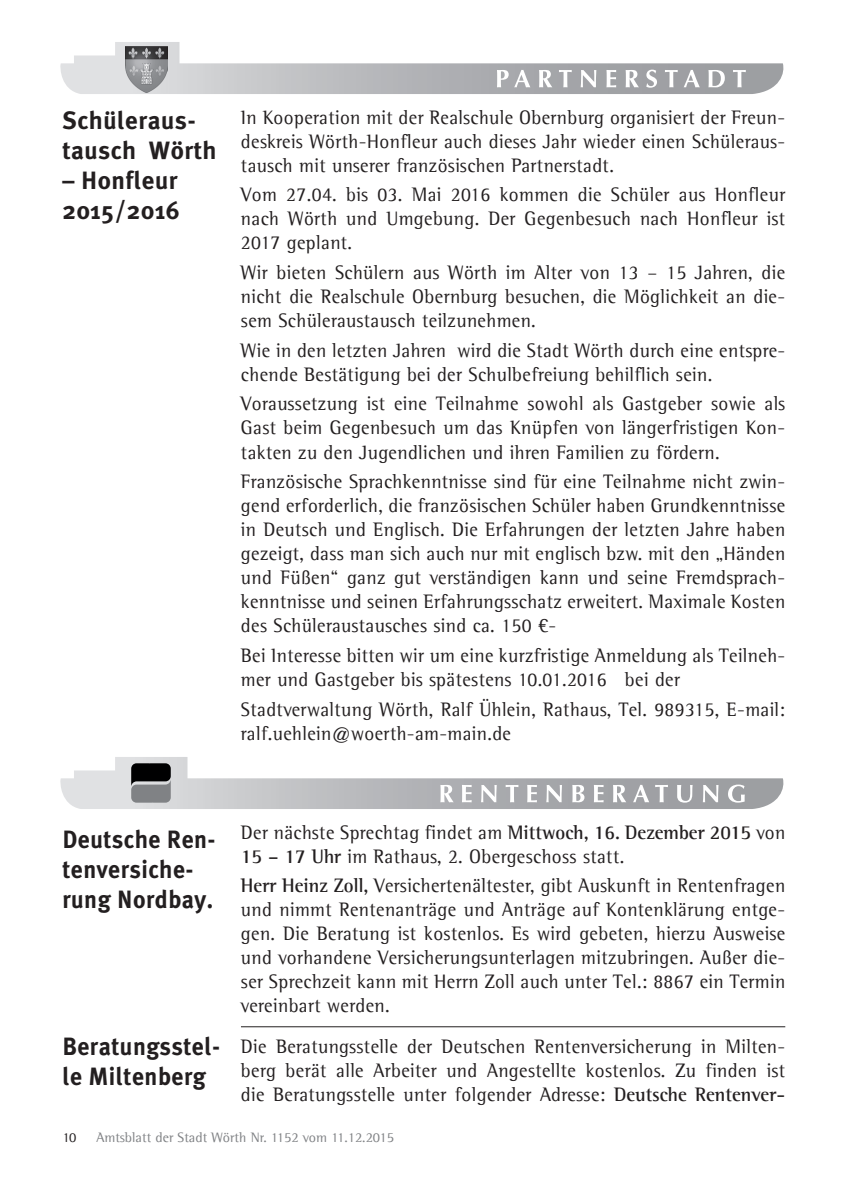
<style>
.page{position:relative;width:842px;height:1191px;background:#fff}
.page>*{position:absolute;margin:0;border:0;box-sizing:border-box;transform-origin:0 0}
.t1{font:700 25px/30px "Meta Plus";letter-spacing:.02em;color:#231f20;scale:.95 1}
.t2{font:700 25px/30px "Meta Plus";letter-spacing:.02em;color:#231f20}
.t3{font:20px/24px "Agfa Rotis Semi Serif";letter-spacing:.02em;color:#231f20;text-align:justify;scale:.95 1}
.t4{font:14px "Agfa Rotis Semi Serif";color:#808285}
.t5{font:14px "Agfa Rotis Semi Serif";color:#231f20}
.s1{font-weight:700}
</style>
<div class="page">
<svg style="left:60px;top:42px;width:724px;height:52px"></svg>
<img style="left:125px;top:46px;width:42px;height:47px">
<svg style="left:60px;top:757px;width:724px;height:52px"></svg>
<hr style="left:241px;top:1026px;width:544px;height:1px;background:#231f20">
<p class="t2" style="left:62px;top:105px;width:156px">Schüleraus&shy;tausch Wörth</p>
<p class="t2" style="left:62px;top:165px;width:119px">– Honfleur<br>2015/2016</p>
<p class="t3" style="left:241px;top:105px;width:574px">In Kooperation mit der Realschule Obernburg organisiert der Freun&shy;deskreis Wörth-Honfleur auch dieses Jahr wieder einen Schüleraus&shy;tausch mit unserer französischen Partnerstadt.</p>
<p class="t3" style="left:241px;top:183px;width:574px">Vom 27.04. bis 03. Mai 2016 kommen die Schüler aus Honfleur nach Wörth und Umgebung. Der Gegenbesuch nach Honfleur ist 2017 geplant.</p>
<p class="t3" style="left:241px;top:260px;width:574px">Wir bieten Schülern aus Wörth im Alter von 13 – 15 Jahren, die nicht die Realschule Obernburg besuchen, die Möglichkeit an die&shy;sem Schüleraustausch teilzunehmen.</p>
<p class="t3" style="left:241px;top:338px;width:574px">Wie in den letzten Jahren wird die Stadt Wörth durch eine entspre&shy;chende Bestätigung bei der Schulbefreiung behilflich sein.</p>
<p class="t3" style="left:241px;top:392px;width:574px">Voraussetzung ist eine Teilnahme sowohl als Gastgeber sowie als Gast beim Gegenbesuch um das Knüpfen von längerfristigen Kon&shy;takten zu den Jugendlichen und ihren Familien zu fördern.</p>
<p class="t3" style="left:241px;top:469px;width:574px">Französische Sprachkenntnisse sind für eine Teilnahme nicht zwin&shy;gend erforderlich, die französischen Schüler haben Grundkenntnisse in Deutsch und Englisch. Die Erfahrungen der letzten Jahre haben gezeigt, dass man sich auch nur mit englisch bzw. mit den „Händen und Füßen“ ganz gut verständigen kann und seine Fremdsprach&shy;kenntnisse und seinen Erfahrungsschatz erweitert. Maximale Kosten des Schüleraustausches sind ca. 150 €-</p>
<p class="t3" style="left:241px;top:643px;width:574px">Bei Interesse bitten wir um eine kurzfristige Anmeldung als Teilneh&shy;mer und Gastgeber bis spätestens 10.01.2016 bei der</p>
<p class="t3" style="left:241px;top:697px;width:574px">Stadtverwaltung Wörth, Ralf Ühlein, Rathaus, Tel. 989315, E-mail: ralf.uehlein@woerth-am-main.de</p>
<p class="t1" style="left:62px;top:824px;width:163px">Deutsche Ren&shy;tenversiche&shy;rung Nordbay.</p>
<p class="t1" style="left:62px;top:1031px;width:167px">Beratungsstel&shy;le Miltenberg</p>
<p class="t3" style="left:241px;top:820px;width:574px">Der nächste Sprechtag findet am <span class="s1">Mittwoch, 16. Dezember 2015</span> von<br><span class="s1">15 – 17 Uhr</span> im Rathaus, 2. Obergeschoss statt.</p>
<p class="t3" style="left:241px;top:873px;width:574px"><span class="s1">Herr Heinz Zoll,</span> Versichertenältester, gibt Auskunft in Rentenfragen und nimmt Rentenanträge und Anträge auf Kontenklärung entge&shy;gen. Die Beratung ist kostenlos. Es wird gebeten, hierzu Ausweise und vorhandene Versicherungsunterlagen mitzubringen. Außer die&shy;ser Sprechzeit kann mit Herrn Zoll auch unter Tel.: 8867 ein Termin vereinbart werden.</p>
<p class="t3" style="left:241px;top:1034px;width:574px">Die Beratungsstelle der Deutschen Rentenversicherung in Milten&shy;berg berät alle Arbeiter und Angestellte kostenlos. Zu finden ist die Beratungsstelle unter folgender Adresse: <span class="s1">Deutsche Rentenver-</span></p>
<p class="t5" style="left:62px;top:1128px;width:16px">10</p>
<p class="t4" style="left:96px;top:1128px;width:299px">Amtsblatt der Stadt Wörth Nr. 1152 vom 11.12.2015</p>
</div>
